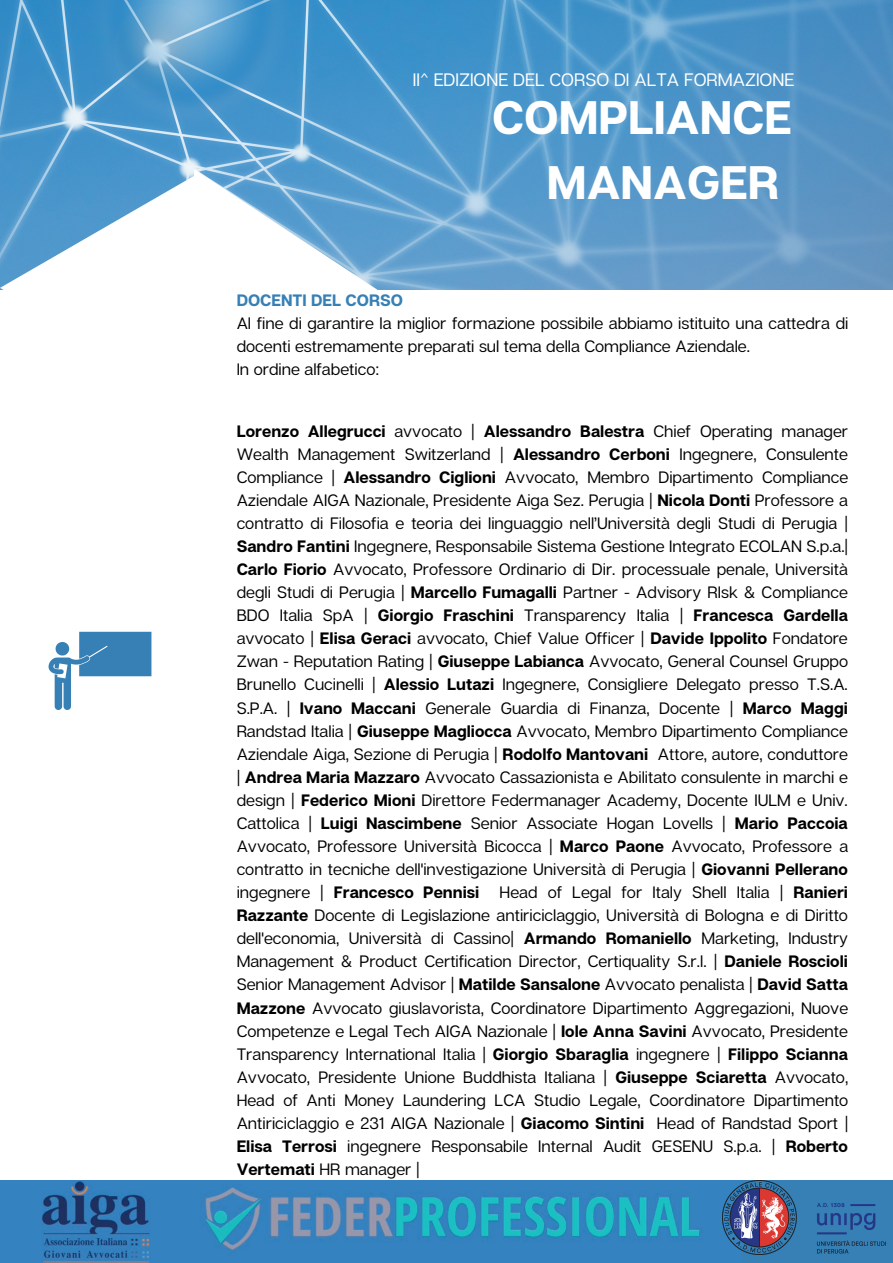
<style>
.page{position:relative;width:893px;height:1263px;background:#fff}
.page>*{position:absolute;margin:0;border:0;box-sizing:border-box;transform-origin:0 0}
.t1{font:700 46.88px "Articulat CF";color:#fff}
.t2{font:18px "Articulat CF";color:#fff}
.t3{font:16.5px/23.1px "Articulat CF";color:#000}
.t4{font:700 16.5px "Articulat CF";color:#3680b6}
.s1{font-weight:700}
</style>
<div class="page">
<img style="left:0;top:0;width:893px;height:290px">
<svg style="left:0;top:172px;width:89px;height:118px;fill:#4f97cc"></svg>
<svg style="left:89px;top:117px;width:301px;height:173px"></svg>
<svg style="left:49px;top:632px;width:102px;height:78px"></svg>
<div style="left:714px;top:1180px;width:179px;height:83px;background:#3680b6"></div>
<img style="left:0;top:1180px;width:723px;height:83px">
<img style="left:723px;top:1180px;width:162px;height:75px">
<p class="t2" style="left:413px;top:68px;width:383px">II^ EDIZIONE DEL CORSO DI ALTA FORMAZIONE</p>
<p class="t1" style="left:492px;top:89px;width:301px">COMPLIANCE</p>
<p class="t1" style="left:547px;top:153px;width:234px">MANAGER</p>
<p class="t4" style="left:237px;top:290px;width:168px">DOCENTI DEL CORSO</p>
<p class="t3" style="left:237px;top:311px;width:613px">Al fine di garantire la miglior formazione possibile abbiamo istituito una cattedra di docenti estremamente preparati sul tema della Compliance Aziendale.</p>
<p class="t3" style="left:237px;top:357px;width:144px">In ordine alfabetico:</p>
<p class="t3" style="left:237px;top:419px;width:613px;text-align:justify"><span class="s1">Lorenzo Allegrucci</span> avvocato | <span class="s1">Alessandro Balestra</span> Chief Operating manager Wealth Management Switzerland | <span class="s1">Alessandro Cerboni</span> Ingegnere, Consulente Compliance | <span class="s1">Alessandro Ciglioni</span> Avvocato, Membro Dipartimento Compliance Aziendale AIGA Nazionale, Presidente Aiga Sez. Perugia | <span class="s1">Nicola Donti</span> Professore a contratto di Filosofia e teoria dei linguaggio nell’Università degli Studi di Perugia | <span class="s1">Sandro Fantini</span> Ingegnere, Responsabile Sistema Gestione Integrato ECOLAN S.p.a.| <span class="s1">Carlo Fiorio</span> Avvocato, Professore Ordinario di Dir. processuale penale, Università degli Studi di Perugia | <span class="s1">Marcello Fumagalli</span> Partner - Advisory RIsk &amp; Compliance BDO Italia SpA | <span class="s1">Giorgio Fraschini</span> Transparency Italia | <span class="s1">Francesca Gardella </span>avvocato | <span class="s1">Elisa Geraci</span> avvocato, Chief Value Officer | <span class="s1">Davide Ippolito</span> Fondatore Zwan - Reputation Rating | <span class="s1">Giuseppe Labianca</span> Avvocato, General Counsel Gruppo Brunello Cucinelli | <span class="s1">Alessio Lutazi</span> Ingegnere, Consigliere Delegato presso T.S.A.<br>S.P.A. | <span class="s1">Ivano Maccani</span> Generale Guardia di Finanza, Docente | <span class="s1">Marco Maggi </span>Randstad Italia | <span class="s1">Giuseppe Magliocca</span> Avvocato, Membro Dipartimento Compliance Aziendale Aiga, Sezione di Perugia | <span class="s1">Rodolfo Mantovani</span> Attore, autore, conduttore | <span class="s1">Andrea Maria Mazzaro</span> Avvocato Cassazionista e Abilitato consulente in marchi e design | <span class="s1">Federico Mioni</span> Direttore Federmanager Academy, Docente IULM e Univ.<br>Cattolica | <span class="s1">Luigi Nascimbene</span> Senior Associate Hogan Lovells | <span class="s1">Mario Paccoia </span>Avvocato, Professore Università Bicocca | <span class="s1">Marco Paone</span> Avvocato, Professore a contratto in tecniche dell'investigazione Università di Perugia | <span class="s1">Giovanni Pellerano </span>ingegnere | <span class="s1">Francesco Pennisi</span> Head of Legal for Italy Shell Italia | <span class="s1">Ranieri Razzante</span> Docente di Legislazione antiriciclaggio, Università di Bologna e di Diritto dell'economia, Università di Cassino| <span class="s1">Armando Romaniello</span> Marketing, Industry Management &amp; Product Certification Director, Certiquality S.r.l. | <span class="s1">Daniele Roscioli </span>Senior Management Advisor | <span class="s1">Matilde Sansalone</span> Avvocato penalista | <span class="s1">David Satta Mazzone</span> Avvocato giuslavorista, Coordinatore Dipartimento Aggregazioni, Nuove Competenze e Legal Tech AIGA Nazionale | <span class="s1">Iole Anna Savini</span> Avvocato, Presidente Transparency International Italia | <span class="s1">Giorgio Sbaraglia</span> ingegnere | <span class="s1">Filippo Scianna </span>Avvocato, Presidente Unione Buddhista Italiana | <span class="s1">Giuseppe Sciaretta</span> Avvocato, Head of Anti Money Laundering LCA Studio Legale, Coordinatore Dipartimento Antiriciclaggio e 231 AIGA Nazionale | <span class="s1">Giacomo Sintini</span> Head of Randstad Sport | <span class="s1">Elisa Terrosi</span> ingegnere Responsabile Internal Audit GESENU S.p.a. | <span class="s1">Roberto Vertemati</span> HR manager |</p>
</div>
